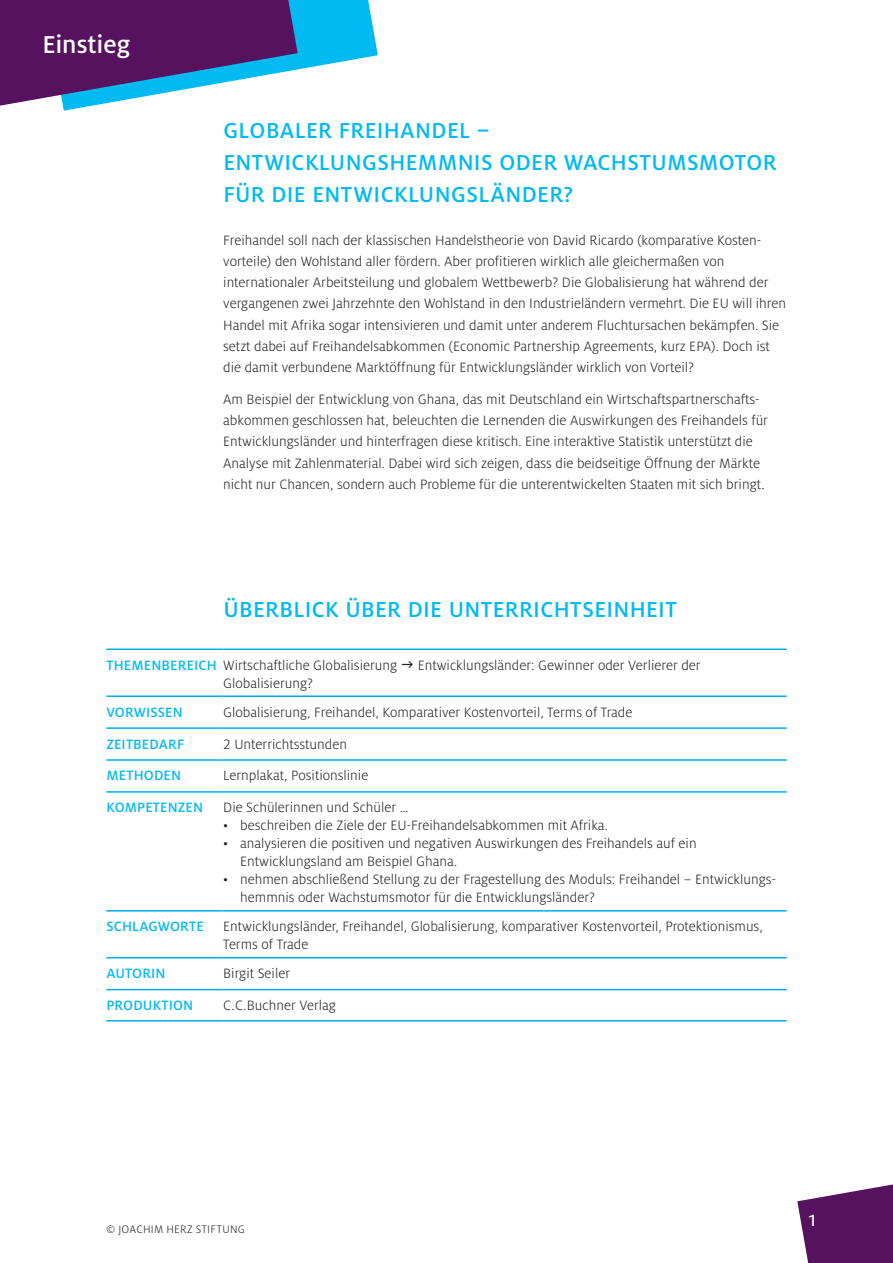
<style>
.page{position:relative;width:893px;height:1263px;background:#fff}
.page>*{position:absolute;margin:0;border:0;box-sizing:border-box;transform-origin:0 0}
.t1{font:500 27px "Milo OT";letter-spacing:-.005em;color:#fff}
.t2{font:500 24px/32px "Milo OT";letter-spacing:.015em;color:#00baf1}
.t3{font:500 18px "Milo OT";color:#fff}
.t4{font:300 15px/21.3px "Milo Pro";color:#231f20}
.t5{font:500 15px "Milo OT";letter-spacing:.01em;color:#00baf1}
.t6{font:300 12px "Milo Pro";letter-spacing:.025em;color:#231f20}
.s1{font-family:"Milo OT";font-weight:500;color:#00baf1}
</style>
<div class="page">
<svg style="left:797px;top:1184px;width:96px;height:79px"></svg>
<svg style="left:0;top:0;width:378px;height:111px"></svg>
<hr style="left:106px;top:648px;width:117px;height:2px;background:#00aeef">
<hr style="left:223px;top:648px;width:564px;height:2px;background:#00aeef">
<hr style="left:106px;top:695px;width:117px;height:2px;background:#00aeef">
<hr style="left:223px;top:695px;width:564px;height:2px;background:#00aeef">
<hr style="left:106px;top:727px;width:117px;height:2px;background:#00aeef">
<hr style="left:223px;top:727px;width:564px;height:2px;background:#00aeef">
<hr style="left:106px;top:759px;width:117px;height:2px;background:#00aeef">
<hr style="left:223px;top:759px;width:564px;height:2px;background:#00aeef">
<hr style="left:106px;top:791px;width:117px;height:2px;background:#00aeef">
<hr style="left:223px;top:791px;width:564px;height:2px;background:#00aeef">
<hr style="left:106px;top:910px;width:117px;height:1px;background:#00aeef">
<hr style="left:223px;top:910px;width:564px;height:1px;background:#00aeef">
<hr style="left:106px;top:957px;width:117px;height:1px;background:#00aeef">
<hr style="left:223px;top:957px;width:564px;height:1px;background:#00aeef">
<hr style="left:106px;top:989px;width:117px;height:1px;background:#00aeef">
<hr style="left:223px;top:989px;width:564px;height:1px;background:#00aeef">
<hr style="left:106px;top:1020px;width:117px;height:1px;background:#00aeef">
<hr style="left:223px;top:1020px;width:564px;height:1px;background:#00aeef">
<h1 class="t1" style="left:43px;top:30px;width:89px">Einstieg</h1>
<h2 class="t2" style="left:223px;top:115px;width:555px">GLOBALER FREIHANDEL –<br>ENTWICKLUNGSHEMMNIS ODER WACHSTUMSMOTOR<br>FÜR DIE ENTWICKLUNGSLÄNDER?</h2>
<p class="t4" style="left:223px;top:229px;width:564px">Freihandel soll nach der klassischen Handelstheorie von David Ricardo (komparative Kosten&shy;vorteile) den Wohlstand aller fördern. Aber profitieren wirklich alle gleichermaßen von internationaler Arbeitsteilung und globalem Wettbewerb? Die Globalisierung hat während der vergangenen zwei Jahrzehnte den Wohlstand in den Industrieländern vermehrt. Die EU will ihren Handel mit Afrika sogar intensivieren und damit unter anderem Fluchtursachen bekämpfen. Sie setzt dabei auf Freihandelsabkommen (Economic Partnership Agreements, kurz EPA). Doch ist die damit verbundene Marktöffnung für Entwicklungsländer wirklich von Vorteil?</p>
<p class="t4" style="left:223px;top:389px;width:546px">Am Beispiel der Entwicklung von Ghana, das mit Deutschland ein Wirtschaftspartnerschafts&shy;abkommen geschlossen hat, beleuchten die Lernenden die Auswirkungen des Freihandels für Entwicklungsländer und hinterfragen diese kritisch. Eine interaktive Statistik unterstützt die Analyse mit Zahlenmaterial. Dabei wird sich zeigen, dass die beidseitige Öffnung der Märkte nicht nur Chancen, sondern auch Probleme für die unterentwickelten Staaten mit sich bringt.</p>
<h2 class="t2" style="left:223px;top:593px;width:455px">ÜBERBLICK ÜBER DIE UNTERRICHTSEINHEIT</h2>
<p class="t4" style="left:106px;top:654px;width:292px"><span class="s1">THEMENBEREICH</span> Wirtschaftliche Globalisierung</p>
<p class="t4" style="left:418px;top:654px;width:284px">Entwicklungsländer: Gewinner oder Verlierer der</p>
<p class="t4" style="left:223px;top:672px;width:91px">Globalisierung?</p>
<p class="t5" style="left:106px;top:704px;width:78px">VORWISSEN</p>
<p class="t4" style="left:223px;top:701px;width:411px">Globalisierung, Freihandel, Komparativer Kostenvorteil, Terms of Trade</p>
<p class="t5" style="left:106px;top:735px;width:79px">ZEITBEDARF</p>
<p class="t4" style="left:223px;top:733px;width:125px">2 Unterrichtsstunden</p>
<p class="t5" style="left:106px;top:767px;width:76px">METHODEN</p>
<p class="t4" style="left:223px;top:765px;width:147px">Lernplakat, Positionslinie</p>
<p class="t5" style="left:106px;top:799px;width:98px">KOMPETENZEN</p>
<p class="t4" style="left:223px;top:797px;width:187px">Die Schülerinnen und Schüler …</p>
<p class="t4" style="left:223px;top:815px;width:386px">• beschreiben die Ziele der EU-Freihandelsabkommen mit Afrika.</p>
<p class="t4" style="left:240px;top:835px;width:458px;line-height:18px;text-indent:-17px">• analysieren die positiven und negativen Auswirkungen des Freihandels auf ein<br>Entwicklungsland am Beispiel Ghana.</p>
<p class="t4" style="left:240px;top:871px;width:537px;line-height:18px;text-indent:-17px">• nehmen abschließend Stellung zu der Fragestellung des Moduls: Freihandel – Entwicklungs&shy;hemmnis oder Wachstumsmotor für die Entwicklungsländer?</p>
<p class="t5" style="left:106px;top:918px;width:99px">SCHLAGWORTE</p>
<p class="t4" style="left:223px;top:918px;width:541px;line-height:18px">Entwicklungsländer, Freihandel, Globalisierung, komparativer Kostenvorteil, Protektionismus,<br>Terms of Trade</p>
<p class="t5" style="left:106px;top:965px;width:61px">AUTORIN</p>
<p class="t4" style="left:223px;top:963px;width:68px">Birgit Seiler</p>
<p class="t5" style="left:106px;top:997px;width:88px">PRODUKTION</p>
<p class="t4" style="left:223px;top:995px;width:114px">C.C.Buchner Verlag</p>
<p class="t6" style="left:106px;top:1223px;width:140px">© JOACHIM HERZ STIFTUNG</p>
<p class="t3" style="left:808px;top:1211px;width:11px">1</p>
</div>
